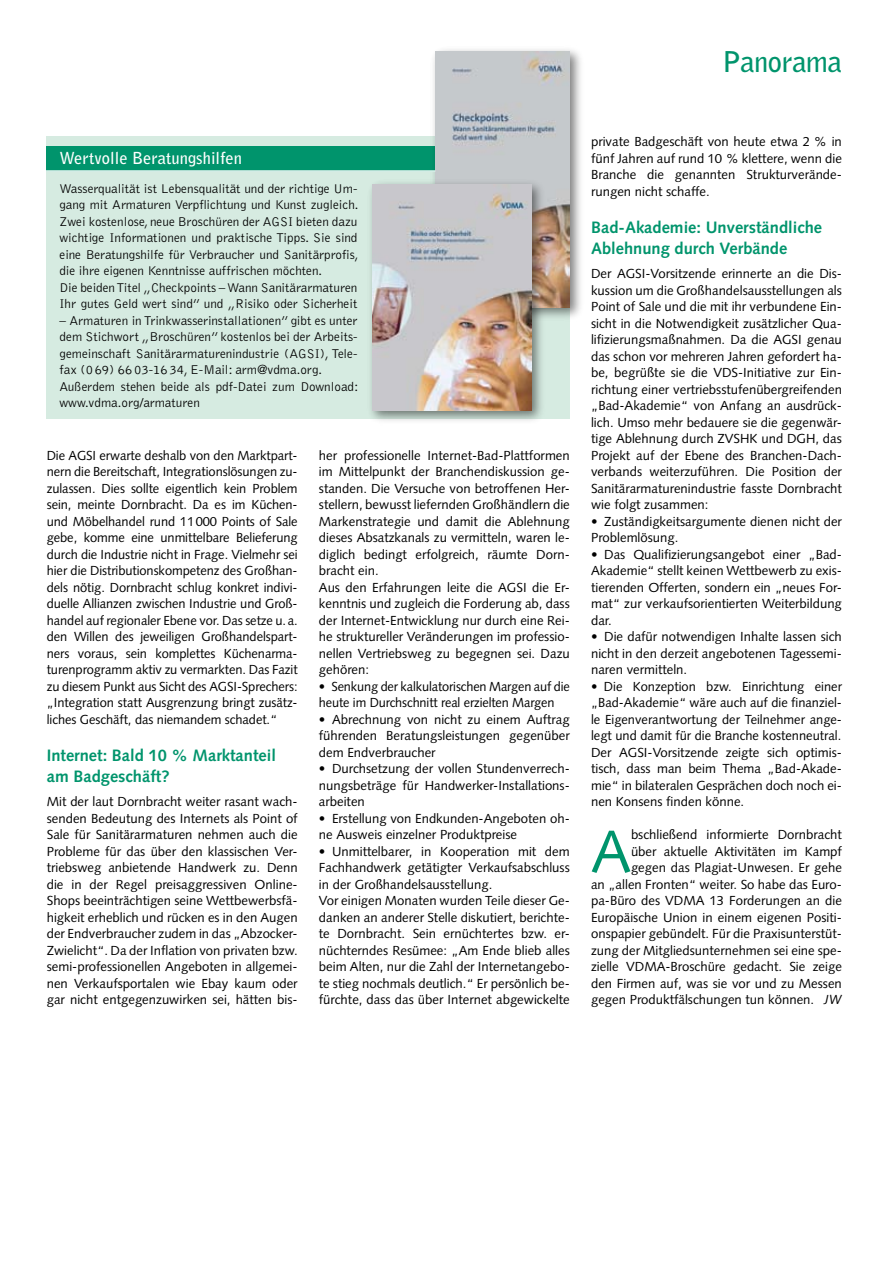
<style>
.page{position:relative;width:893px;height:1263px;background:#fff}
.page>*{position:absolute;margin:0;border:0;box-sizing:border-box;transform-origin:0 0}
.t1{font:59.85px "Syntax LT Std";color:#00946c}
.t2{font:700 28.5px "Bell Gothic Std";letter-spacing:-.015em;color:#00946c}
.t3{font:700 16.5px/21px "Syntax LT Std";color:#00946c}
.t4{font:700 16.5px "Bell Gothic Std";color:#fff}
.t5{font:13.2px/16.5px "Syntax LT Std";color:#000;text-align:justify}
.t6{font:300 13.2px/16.5px "Bell Gothic Std";color:#000}
.s1{font-style:italic}
</style>
<div class="page">
<div style="left:47px;top:136px;width:523px;height:282px;background:#d6ebe1"></div>
<div style="left:47px;top:146px;width:523px;height:26px;background:#00946c"></div>
<div style="left:430px;top:45px;width:155px;height:277px;background:#000;opacity:.5"></div>
<img style="left:435px;top:51px;width:135px;height:256px">
<div style="left:366px;top:179px;width:180px;height:246px;background:#000;opacity:.5"></div>
<img style="left:372px;top:185px;width:160px;height:225px">
<hr style="left:34px;top:170px;width:401px;height:2px;background:#fff">
<h2 class="t2" style="left:722px;top:45px;width:121px">Panorama</h2>
<p class="t4" style="left:60px;top:148px;width:184px">Wertvolle Beratungshilfen</p>
<p class="t6" style="left:60px;top:180px;width:301px">Wasserqualität ist Lebensqualität und der richtige Um&shy;gang mit Armaturen Verpflichtung und Kunst zugleich.<br>Zwei kostenlose, neue Broschüren der AGSI bieten dazu wichtige Informationen und praktische Tipps. Sie sind eine Beratungshilfe für Verbraucher und Sanitärprofis, die ihre eigenen Kenntnisse auffrischen möchten.<br>Die beiden Titel „Checkpoints – Wann Sanitärarmaturen Ihr gutes Geld wert sind” und „Risiko oder Sicherheit</p>
<p class="t6" style="left:60px;top:312px;width:301px">– Armaturen in Trinkwasserinstallationen” gibt es unter dem Stichwort „Broschüren” kostenlos bei der Arbeits&shy;gemeinschaft Sanitärarmaturenindustrie (AGSI), Tele&shy;fax (069) 6603-1634, E-Mail: arm@vdma.org.<br>Außerdem stehen beide als pdf-Datei zum Download: www.vdma.org/armaturen</p>
<p class="t5" style="left:47px;top:447px;width:252px">Die AGSI erwarte deshalb von den Marktpart&shy;nern die Bereitschaft, Integrationslösungen zu&shy;zulassen. Dies sollte eigentlich kein Problem sein, meinte Dornbracht. Da es im Küchen&shy;und Möbelhandel rund 11000 Points of Sale gebe, komme eine unmittelbare Belieferung durch die Industrie nicht in Frage. Vielmehr sei hier die Distributionskompetenz des Großhan&shy;dels nötig. Dornbracht schlug konkret indivi&shy;duelle Allianzen zwischen Industrie und Groß&shy;handel auf regionaler Ebene vor. Das setze u.a. den Willen des jeweiligen Großhandelspart&shy;ners voraus, sein komplettes Küchenarma&shy;turenprogramm aktiv zu vermarkten. Das Fazit zu diesem Punkt aus Sicht des AGSI-Sprechers: „Integration statt Ausgrenzung bringt zusätz&shy;liches Geschäft, das niemandem schadet.“</p>
<p class="t3" style="left:47px;top:745px;width:231px">Internet: Bald 10 % Marktanteil am Badgeschäft?</p>
<p class="t5" style="left:47px;top:793px;width:252px">Mit der laut Dornbracht weiter rasant wach&shy;senden Bedeutung des Internets als Point of Sale für Sanitärarmaturen nehmen auch die Probleme für das über den klassischen Ver&shy;triebsweg anbietende Handwerk zu. Denn die in der Regel preisaggressiven Online-Shops beeinträchtigen seine Wettbewerbsfä&shy;higkeit erheblich und rücken es in den Augen der Endverbraucher zudem in das „Abzocker-Zwielicht“. Da der Inflation von privaten bzw. semi-professionellen Angeboten in allgemei&shy;nen Verkaufsportalen wie Ebay kaum oder gar nicht entgegenzuwirken sei, hätten bis-</p>
<p class="t5" style="left:319px;top:447px;width:252px;text-align:left">her professionelle Internet-Bad-Plattformen im Mittelpunkt der Branchendiskussion ge&shy;standen. Die Versuche von betroffenen Her&shy;stellern, bewusst liefernden Großhändlern die Markenstrategie und damit die Ablehnung dieses Absatzkanals zu vermitteln, waren le&shy;diglich bedingt erfolgreich, räumte Dorn&shy;bracht ein.<br>Aus den Erfahrungen leite die AGSI die Er&shy;kenntnis und zugleich die Forderung ab, dass der Internet-Entwicklung nur durch eine Rei&shy;he struktureller Veränderungen im professio&shy;nellen Vertriebsweg zu begegnen sei. Dazu gehören:</p>
<p class="t5" style="left:319px;top:678px;width:252px">• Senkung der kalkulatorischen Margen auf die heute im Durchschnitt real erzielten Margen</p>
<p class="t5" style="left:319px;top:711px;width:252px">• Abrechnung von nicht zu einem Auftrag führenden Beratungsleistungen gegenüber dem Endverbraucher</p>
<p class="t5" style="left:319px;top:760px;width:252px">• Durchsetzung der vollen Stundenverrech&shy;nungsbeträge für Handwerker-Installations&shy;arbeiten</p>
<p class="t5" style="left:319px;top:810px;width:252px">• Erstellung von Endkunden-Angeboten oh&shy;ne Ausweis einzelner Produktpreise</p>
<p class="t5" style="left:319px;top:843px;width:252px;text-align:left">• Unmittelbarer, in Kooperation mit dem Fachhandwerk getätigter Verkaufsabschluss in der Großhandelsausstellung.<br>Vor einigen Monaten wurden Teile dieser Ge&shy;danken an anderer Stelle diskutiert, berichte&shy;te Dornbracht. Sein ernüchtertes bzw. er&shy;nüchterndes Resümee: „Am Ende blieb alles beim Alten, nur die Zahl der Internetangebo-- te stieg nochmals deutlich.“ Er persönlich be&shy;fürchte, dass das über Internet abgewickelte</p>
<p class="t5" style="left:591px;top:133px;width:252px">private Badgeschäft von heute etwa 2 % in fünf Jahren auf rund 10 % klettere, wenn die Branche die genannten Strukturverände&shy;rungen nicht schaffe.</p>
<p class="t3" style="left:591px;top:217px;width:233px">Bad-Akademie: Unverständliche<br>Ablehnung durch Verbände</p>
<p class="t5" style="left:591px;top:265px;width:252px">Der AGSI-Vorsitzende erinnerte an die Dis&shy;kussion um die Großhandelsausstellungen als Point of Sale und die mit ihr verbundene Ein&shy;sicht in die Notwendigkeit zusätzlicher Qua&shy;lifizierungsmaßnahmen. Da die AGSI genau das schon vor mehreren Jahren gefordert ha&shy;be, begrüßte sie die VDS-Initiative zur Ein&shy;richtung einer vertriebsstufenübergreifenden „Bad-Akademie“ von Anfang an ausdrück&shy;lich. Umso mehr bedauere sie die gegenwär&shy;tige Ablehnung durch ZVSHK und DGH, das Projekt auf der Ebene des Branchen-Dach&shy;verbands weiterzuführen. Die Position der Sanitärarmaturenindustrie fasste Dornbracht wie folgt zusammen:</p>
<p class="t5" style="left:591px;top:513px;width:252px">• Zuständigkeitsargumente dienen nicht der<br>Problemlösung.</p>
<p class="t5" style="left:591px;top:546px;width:252px;text-align:left">• Das Qualifizierungsangebot einer „Bad-Akademie“ stellt keinen Wettbewerb zu exis&shy;tierenden Offerten, sondern ein „neues For&shy;mat“ zur verkaufsorientierten Weiterbildung dar.</p>
<p class="t5" style="left:591px;top:628px;width:252px">• Die dafür notwendigen Inhalte lassen sich nicht in den derzeit angebotenen Tagessemi&shy;naren vermitteln.</p>
<p class="t5" style="left:591px;top:678px;width:252px">• Die Konzeption bzw. Einrichtung einer „Bad-Akademie“ wäre auch auf die finanziel&shy;le Eigenverantwortung der Teilnehmer ange&shy;legt und damit für die Branche kostenneutral.<br>Der AGSI-Vorsitzende zeigte sich optimis&shy;tisch, dass man beim Thema „Bad-Akade&shy;mie“ in bilateralen Gesprächen doch noch ei&shy;nen Konsens finden könne.</p>
<h1 class="t1" style="left:591px;top:816px;width:41px">A</h1>
<p class="t5" style="left:591px;top:826px;width:252px;text-align:right">bschließend informierte Dornbracht<br>über aktuelle Aktivitäten im Kampf<br>gegen das Plagiat-Unwesen. Er gehe<br>an „allen Fronten“ weiter. So habe das Euro&shy;pa-Büro des VDMA 13 Forderungen an die Europäische Union in einem eigenen Positi&shy;onspapier gebündelt. Für die Praxisunterstüt&shy;zung der Mitgliedsunternehmen sei eine spe&shy;zielle VDMA-Broschüre gedacht. Sie zeige den Firmen auf, was sie vor und zu Messen gegen Produktfälschungen tun können. <span class="s1">JW</span></p>
</div>
